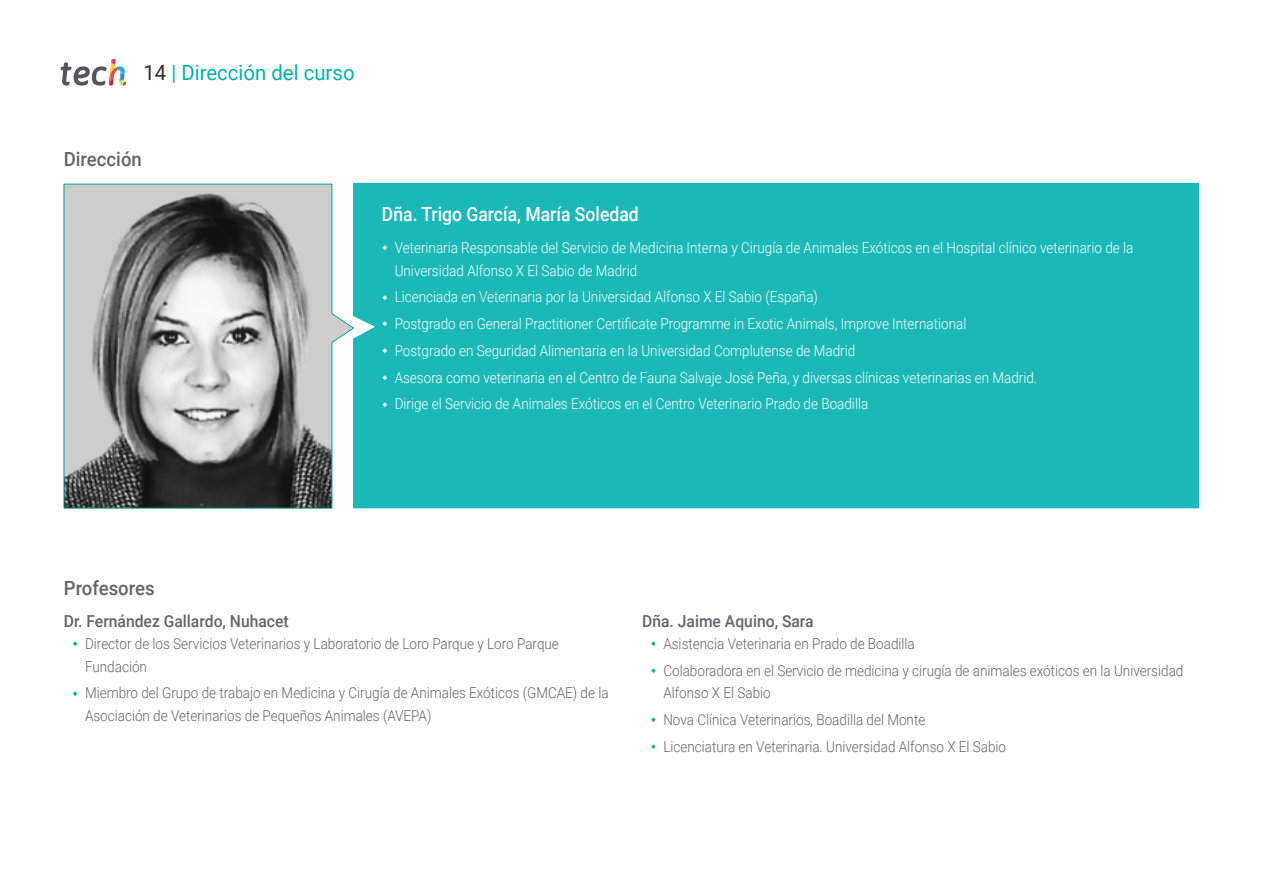
<style>
.page{position:relative;width:1263px;height:893px;background:#fff}
.page>*{position:absolute;margin:0;border:0;box-sizing:border-box;transform-origin:0 0}
.t1{font:21px "Roboto";color:#00b2af}
.t2{font:500 19.5px "Roboto";color:#fff;scale:.9 1}
.t3{font:500 19.5px "Roboto";color:#61646a;scale:.95 1}
.t4{font:500 16.5px "Roboto";color:#61646a;scale:.95 1}
.t5{font:300 15px/26.7px "Roboto";color:#fff;scale:.9 1}
.t6{font:300 15px/26.7px "Roboto";color:#61646a;scale:.9 1}
.s1{color:#312e20}
</style>
<div class="page">
<svg style="left:61px;top:59px;width:65px;height:27px"></svg>
<div style="left:353px;top:183px;width:846px;height:325px;background:#1ab9b7"></div>
<svg style="left:64px;top:184px;width:290px;height:324px;background:#999b9a"></svg>
<svg style="left:383px;top:245px;width:4px;height:5px"></svg>
<svg style="left:383px;top:295px;width:4px;height:5px"></svg>
<svg style="left:383px;top:321px;width:4px;height:5px"></svg>
<svg style="left:383px;top:348px;width:4px;height:5px"></svg>
<svg style="left:383px;top:375px;width:4px;height:5px"></svg>
<svg style="left:383px;top:402px;width:4px;height:5px"></svg>
<h1 class="t1" style="left:144px;top:57px;width:213px"><span class="s1">14</span> | Dirección del curso</h1>
<h2 class="t3" style="left:64px;top:145px;width:84px">Dirección</h2>
<h2 class="t2" style="left:382px;top:201px;width:287px">Dña. Trigo García, María Soledad</h2>
<p class="t5" style="left:395px;top:236px;width:822px;line-height:22.5px">Veterinaria Responsable del Servicio de Medicina Interna y Cirugía de Animales Exóticos en el Hospital clínico veterinario de la<br>Universidad Alfonso X El Sabio de Madrid</p>
<p class="t5" style="left:395px;top:283px;width:715px">Licenciada en Veterinaria por la Universidad Alfonso X El Sabio (España)<br>Postgrado en General Practitioner Certificate Programme in Exotic Animals, Improve International<br>Postgrado en Seguridad Alimentaria en la Universidad Complutense de Madrid<br>Asesora como veterinaria en el Centro de Fauna Salvaje José Peña, y diversas clínicas veterinarias en Madrid.<br>Dirige el Servicio de Animales Exóticos en el Centro Veterinario Prado de Boadilla</p>
<h2 class="t3" style="left:64px;top:574px;width:97px">Profesores</h2>
<p class="t4" style="left:64px;top:609px;width:238px">Dr. Fernández Gallardo, Nuhacet</p>
<p class="t6" style="left:85px;top:632px;width:528px;line-height:22.5px">Director de los Servicios Veterinarios y Laboratorio de Loro Parque y Loro Parque<br>Fundación</p>
<p class="t6" style="left:85px;top:681px;width:583px;line-height:22.5px">Miembro del Grupo de trabajo en Medicina y Cirugía de Animales Exóticos (GMCAE) de la<br>Asociación de Veterinarios de Pequeños Animales (AVEPA)</p>
<p class="t4" style="left:642px;top:609px;width:182px">Dña. Jaime Aquino, Sara</p>
<p class="t6" style="left:663px;top:630px;width:579px">Asistencia Veterinaria en Prado de Boadilla<br>Colaboradora en el Servicio de medicina y cirugía de animales exóticos en la Universidad</p>
<p class="t6" style="left:663px;top:679px;width:382px">Alfonso X El Sabio<br>Nova Clínica Veterinarios, Boadilla del Monte<br>Licenciatura en Veterinaria. Universidad Alfonso X El Sabio</p>
</div>
